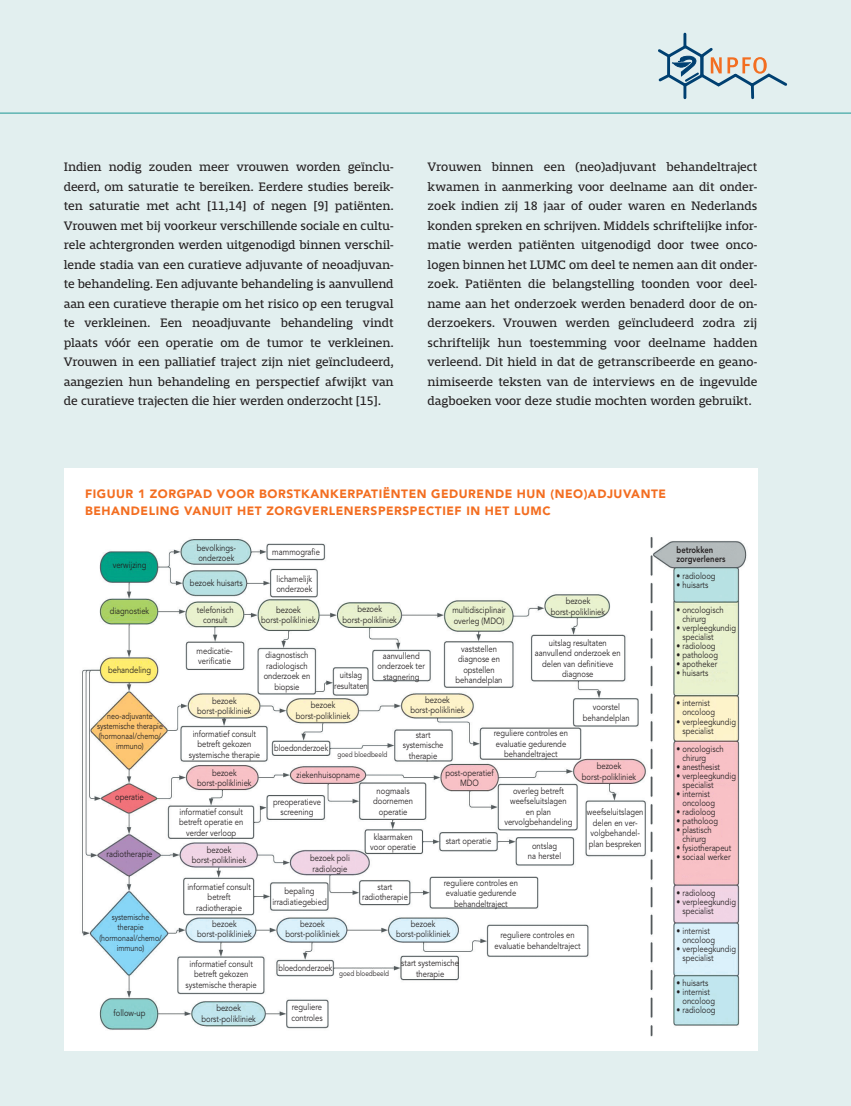
<style>
.page{position:relative;width:851px;height:1106px;background:#fff}
.page>*{position:absolute;margin:0;border:0;box-sizing:border-box;transform-origin:0 0}
.t1{font:12.75px/19.5px "Mislab Std";letter-spacing:-.005em;color:#231f20;text-align:justify}
.t2{font:900 12px/16.5px "Avenir LT Std";letter-spacing:.045em;color:#f36e21}
.t3{font:9px/10.5px "Avenir LT Std";color:#231f20;text-align:center;scale:.85 1}
.t4{font:9px "Avenir LT Std";color:#231f20;scale:.82 1}
.t5{font:800 9px/9px "Avenir LT Std";color:#231f20;scale:.85 1}
.t6{font:8.7px/10.2px "Avenir LT Std";color:#231f20;text-align:center;scale:.82 1}
.t7{font:7.5px "Avenir LT Std";color:#231f20;scale:.85 1}
</style>
<div class="page">
<div style="left:0;top:0;width:850px;height:1106px;background:#e2efef"></div>
<svg style="left:658px;top:32px;width:130px;height:68px"></svg>
<hr style="left:0;top:113px;width:850px;height:1px;background:#20a19d">
<div style="left:64px;top:468px;width:693px;height:582px;background:#fff"></div>
<img style="left:82px;top:537px;width:665px;height:500px">
<p class="t1" style="left:64px;top:157px;width:331px">Indien nodig zouden meer vrouwen worden geïnclu&shy;deerd, om saturatie te bereiken. Eerdere studies bereik&shy;ten saturatie met acht [11,14] of negen [9] patiënten.<br>Vrouwen met bij voorkeur verschillende sociale en cultu&shy;rele achtergronden werden uitgenodigd binnen verschil&shy;lende stadia van een curatieve adjuvante of neoadjuvan&shy;te behandeling. Een adjuvante behandeling is aanvullend aan een curatieve therapie om het risico op een terugval te verkleinen. Een neoadjuvante behandeling vindt plaats vóór een operatie om de tumor te verkleinen.<br>Vrouwen in een palliatief traject zijn niet geïncludeerd, aangezien hun behandeling en perspectief afwijkt van</p>
<p class="t1" style="left:427px;top:157px;width:331px">Vrouwen binnen een (neo)adjuvant behandeltraject kwamen in aanmerking voor deelname aan dit onder&shy;zoek indien zij 18 jaar of ouder waren en Nederlands konden spreken en schrijven. Middels schriftelijke infor&shy;matie werden patiënten uitgenodigd door twee onco&shy;logen binnen het LUMC om deel te nemen aan dit onder&shy;zoek. Patiënten die belangstelling toonden voor deel&shy;name aan het onderzoek werden benaderd door de on&shy;derzoekers. Vrouwen werden geïncludeerd zodra zij schriftelijk hun toestemming voor deelname hadden verleend. Dit hield in dat de getranscribeerde en geano&shy;nimiseerde teksten van de interviews en de ingevulde dagboeken voor deze studie mochten worden gebruikt.</p>
<h1 class="t1" style="left:64px;top:391px;width:319px">de curatieve trajecten die hier werden onderzocht [15].</h1>
<h2 class="t2" style="left:85px;top:486px;width:582px">FIGUUR 1 ZORGPAD VOOR BORSTKANKERPATIËNTEN GEDURENDE HUN (NEO)ADJUVANTE<br>BEHANDELING VANUIT HET ZORGVERLENERSPERSPECTIEF IN HET LUMC</h2>
<p class="t3" style="left:113px;top:560px;width:41px">verwijzing</p>
<p class="t3" style="left:197px;top:542px;width:47px;text-align:left">bevolkings&shy;onderzoek</p>
<p class="t3" style="left:190px;top:578px;width:64px">bezoek huisarts</p>
<p class="t3" style="left:272px;top:547px;width:58px">mammografie</p>
<p class="t3" style="left:276px;top:573px;width:44px;text-align:left">lichamelijk onderzoek</p>
<p class="t3" style="left:110px;top:606px;width:48px">diagnostiek</p>
<p class="t3" style="left:197px;top:604px;width:45px">telefonisch consult</p>
<p class="t3" style="left:196px;top:645px;width:43px;text-align:left">medicatie&shy;verificatie</p>
<p class="t3" style="left:263px;top:650px;width:56px">diagnostisch radiologisch onderzoek en biopsie</p>
<p class="t3" style="left:261px;top:604px;width:65px">bezoek borst-polikliniek</p>
<p class="t3" style="left:108px;top:665px;width:52px">behandeling</p>
<p class="t3" style="left:342px;top:604px;width:65px">bezoek borst-polikliniek</p>
<p class="t3" style="left:452px;top:605px;width:64px;text-align:left">multidisciplinair overleg (MDO)</p>
<p class="t3" style="left:550px;top:596px;width:65px">bezoek borst-polikliniek</p>
<p class="t3" style="left:334px;top:670px;width:41px">uitslag resultaten</p>
<p class="t3" style="left:377px;top:650px;width:57px">aanvullend onderzoek ter stagnering</p>
<p class="t3" style="left:455px;top:643px;width:57px">vaststellen diagnose en opstellen behandelplan</p>
<p class="t3" style="left:535px;top:638px;width:102px">uitslag resultaten aanvullend onderzoek en delen van definitieve diagnose</p>
<p class="t6" style="left:97px;top:711px;width:82px">neo-adjuvante systemische therapie (hormonaal/chemo/ immuno)</p>
<p class="t3" style="left:115px;top:792px;width:35px">operatie</p>
<p class="t3" style="left:107px;top:849px;width:55px">radiotherapie</p>
<p class="t6" style="left:99px;top:912px;width:78px">systemische therapie (hormonaal/chemo/ immuno)</p>
<p class="t3" style="left:113px;top:1008px;width:39px">follow-up</p>
<p class="t3" style="left:197px;top:695px;width:65px">bezoek borst-polikliniek</p>
<p class="t3" style="left:189px;top:728px;width:85px">informatief consult betreft gekozen systemische therapie</p>
<p class="t3" style="left:296px;top:700px;width:65px">bezoek borst-polikliniek</p>
<p class="t3" style="left:410px;top:695px;width:65px">bezoek borst-polikliniek</p>
<p class="t4" style="left:274px;top:743px;width:67px">bloedonderzoek</p>
<p class="t7" style="left:337px;top:750px;width:60px">goed bloedbeeld</p>
<p class="t3" style="left:402px;top:729px;width:50px">start systemische therapie</p>
<p class="t3" style="left:494px;top:728px;width:89px">reguliere controles en evaluatie gedurende behandeltraject</p>
<p class="t3" style="left:296px;top:769px;width:76px">ziekenhuisopname</p>
<p class="t3" style="left:445px;top:767px;width:58px">post-operatief<br>MDO</p>
<p class="t3" style="left:197px;top:767px;width:65px">bezoek borst-polikliniek</p>
<p class="t3" style="left:373px;top:785px;width:49px">nogmaals doornemen operatie</p>
<p class="t3" style="left:273px;top:796px;width:58px">preoperatieve screening</p>
<p class="t3" style="left:179px;top:806px;width:77px">informatief consult betreft operatie en verder verloop</p>
<p class="t3" style="left:370px;top:831px;width:56px">klaarmaken voor operatie</p>
<p class="t3" style="left:445px;top:835px;width:55px">start operatie</p>
<p class="t3" style="left:192px;top:844px;width:65px">bezoek borst-polikliniek</p>
<p class="t3" style="left:310px;top:853px;width:48px;text-align:left">bezoek poli radiologie</p>
<p class="t3" style="left:504px;top:785px;width:82px">overleg betreft weefseluitslagen<br>en plan vervolgbehandeling</p>
<p class="t3" style="left:528px;top:840px;width:41px">ontslag na herstel</p>
<p class="t3" style="left:187px;top:881px;width:76px">informatief consult betreft radiotherapie</p>
<p class="t3" style="left:272px;top:886px;width:65px">bepaling irradiatiegebied</p>
<p class="t3" style="left:362px;top:881px;width:55px">start radiotherapie</p>
<p class="t3" style="left:444px;top:877px;width:89px">reguliere controles en evaluatie gedurende behandeltraject</p>
<p class="t3" style="left:582px;top:702px;width:57px">voorstel behandelplan</p>
<p class="t3" style="left:582px;top:761px;width:65px">bezoek borst-polikliniek</p>
<p class="t3" style="left:587px;top:807px;width:68px">weefseluitslagen delen en ver&shy;volgbehandel&shy;plan bespreken</p>
<p class="t3" style="left:197px;top:918px;width:65px">bezoek borst-polikliniek</p>
<p class="t3" style="left:285px;top:918px;width:65px">bezoek borst-polikliniek</p>
<p class="t3" style="left:396px;top:918px;width:65px">bezoek borst-polikliniek</p>
<p class="t3" style="left:494px;top:930px;width:103px">reguliere controles en evaluatie behandeltraject</p>
<p class="t3" style="left:185px;top:958px;width:85px">informatief consult betreft gekozen systemische therapie</p>
<p class="t4" style="left:278px;top:962px;width:67px">bloedonderzoek</p>
<p class="t7" style="left:339px;top:969px;width:60px">goed bloedbeeld</p>
<p class="t3" style="left:401px;top:958px;width:69px">start systemische therapie</p>
<p class="t3" style="left:201px;top:1003px;width:65px">bezoek borst-polikliniek</p>
<p class="t3" style="left:291px;top:1002px;width:38px;text-align:left">reguliere controles</p>
<p class="t5" style="left:676px;top:546px;width:59px">betrokken zorgverleners</p>
<p class="t3" style="left:676px;top:571px;width:47px">• radioloog</p>
<p class="t3" style="left:676px;top:580px;width:39px">• huisarts</p>
<p class="t3" style="left:682px;top:606px;width:50px;line-height:9px;text-align:left;text-indent:-6px">• oncologisch chirurg</p>
<p class="t3" style="left:682px;top:624px;width:64px;line-height:9px;text-align:left;text-indent:-6px">• verpleegkundig specialist</p>
<p class="t3" style="left:676px;top:641px;width:47px">• radioloog</p>
<p class="t3" style="left:676px;top:650px;width:50px">• patholoog</p>
<p class="t3" style="left:676px;top:659px;width:49px">• apotheker</p>
<p class="t3" style="left:676px;top:668px;width:39px">• huisarts</p>
<p class="t3" style="left:682px;top:699px;width:40px;line-height:9px;text-align:left;text-indent:-6px">• internist oncoloog</p>
<p class="t3" style="left:682px;top:717px;width:65px;line-height:9px;text-align:left;text-indent:-6px">• verpleegkundig specialist</p>
<p class="t3" style="left:682px;top:745px;width:50px;line-height:9px;text-align:left;text-indent:-6px">• oncologisch chirurg</p>
<p class="t3" style="left:676px;top:762px;width:53px">• anesthesist</p>
<p class="t3" style="left:682px;top:772px;width:65px;line-height:9px;text-align:left;text-indent:-6px">• verpleegkundig specialist</p>
<p class="t3" style="left:682px;top:790px;width:40px;line-height:9px;text-align:left;text-indent:-6px">• internist oncoloog</p>
<p class="t3" style="left:676px;top:807px;width:47px">• radioloog</p>
<p class="t3" style="left:676px;top:816px;width:50px">• patholoog</p>
<p class="t3" style="left:676px;top:826px;width:43px;line-height:9px">• plastisch chirurg</p>
<p class="t3" style="left:676px;top:843px;width:66px">• fysiotherapeut</p>
<p class="t3" style="left:676px;top:852px;width:65px">• sociaal werker</p>
<p class="t3" style="left:676px;top:887px;width:47px">• radioloog</p>
<p class="t3" style="left:682px;top:897px;width:65px;line-height:9px;text-align:left;text-indent:-6px">• verpleegkundig specialist</p>
<p class="t3" style="left:682px;top:926px;width:40px;line-height:9px;text-align:left;text-indent:-6px">• internist oncoloog</p>
<p class="t3" style="left:682px;top:944px;width:65px;line-height:9px;text-align:left;text-indent:-6px">• verpleegkundig specialist</p>
<p class="t3" style="left:676px;top:977px;width:39px">• huisarts</p>
<p class="t3" style="left:682px;top:987px;width:40px;line-height:9px;text-align:left;text-indent:-6px">• internist oncoloog</p>
<p class="t3" style="left:676px;top:1004px;width:47px">• radioloog</p>
</div>
